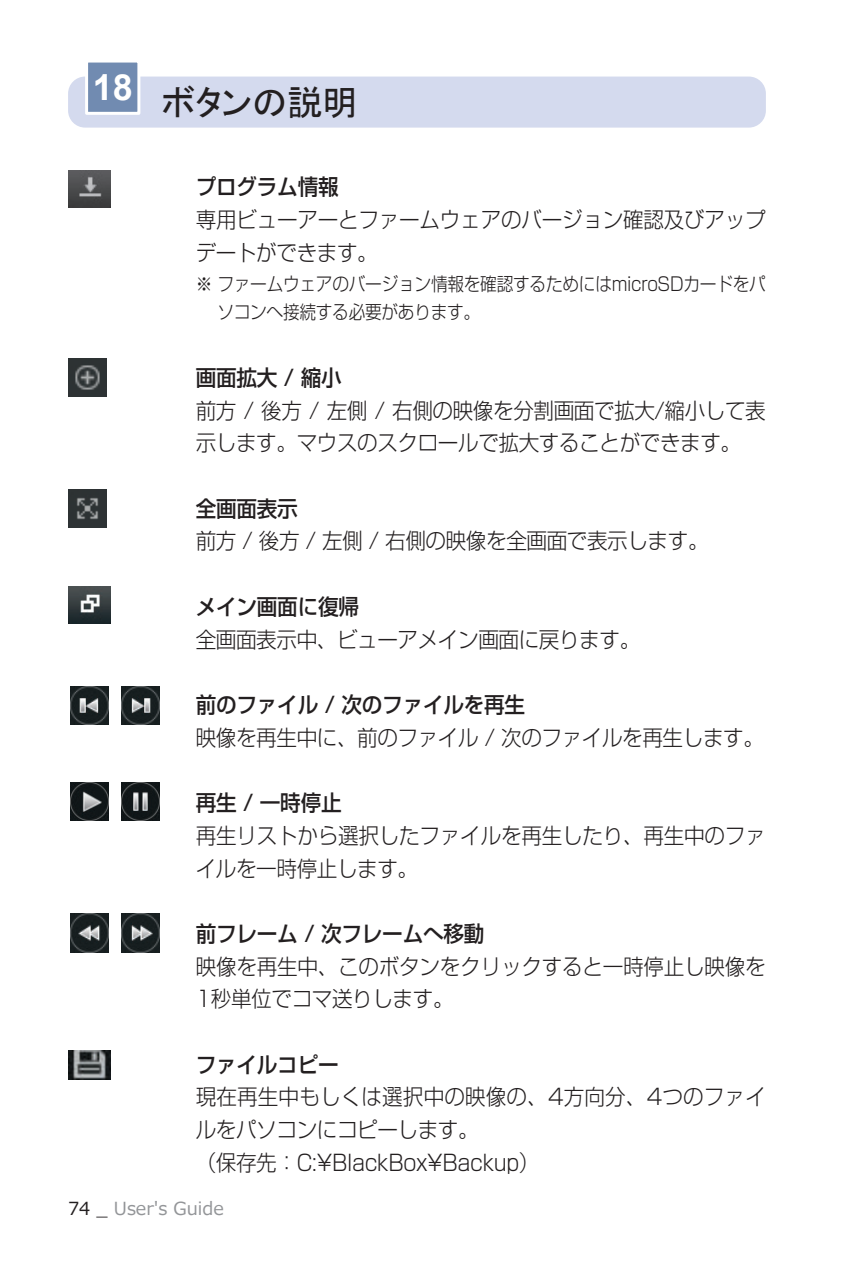
<style>
.page{position:relative;width:851px;height:1276px;background:#fff}
.page>*{position:absolute;margin:0;border:0;box-sizing:border-box;transform-origin:0 0}
.t1{font:35.4px "MS P Gothic";letter-spacing:-.01em;color:#231f20}
.t2{font:300 21.9px/32.7px "Shin Go Pro";letter-spacing:-.02em;color:#231f20;scale:.94 1}
.t3{font:500 21.9px "Shin Go Pro";letter-spacing:-.01em;color:#231f20;scale:.94 1}
.t4{font:300 18.6px/28.5px "Shin Go Pro";letter-spacing:-.02em;color:#231f20;scale:.9 1}
.t5{font:18px "Meiryo";color:#939598}
.s1{color:#231f20}
</style>
<div class="page">
<div style="left:68px;top:77px;width:697px;height:51px;background:#d4daee;border-radius:17px"></div>
<div style="left:87px;top:61px;width:52px;height:52px;background:#718bb1"></div>
<div style="left:85px;top:60px;width:55px;height:55px;border:3px solid #fff"></div>
<img style="left:68px;top:1050px;width:43px;height:29px">
<img style="left:68px;top:171px;width:43px;height:37px">
<img style="left:68px;top:358px;width:38px;height:38px">
<img style="left:68px;top:489px;width:38px;height:38px">
<img style="left:68px;top:587px;width:43px;height:36px">
<img style="left:70px;top:686px;width:38px;height:39px">
<img style="left:70px;top:782px;width:38px;height:39px">
<img style="left:70px;top:914px;width:38px;height:38px">
<img style="left:121px;top:686px;width:38px;height:39px">
<img style="left:121px;top:782px;width:38px;height:39px">
<img style="left:121px;top:914px;width:38px;height:38px">
<h1 class="t1" style="left:93px;top:84px;width:266px"><sup>18</sup> ボタンの説明</h1>
<p class="t3" style="left:196px;top:169px;width:153px">プログラム情報</p>
<p class="t2" style="left:196px;top:201px;width:608px">専用ビューアーとファームウェアのバージョン確認及びアップデートができます。</p>
<p class="t4" style="left:217px;top:267px;width:611px;text-indent:-22px">※ ファームウェアのバージョン情報を確認するためにはmicroSDカードをパソコンへ接続する必要があります。</p>
<p class="t3" style="left:196px;top:360px;width:157px">画面拡大 / 縮小</p>
<p class="t2" style="left:196px;top:391px;width:608px">前方 / 後方 / 左側 / 右側の映像を分割画面で拡大/縮小して表示します。マウスのスクロールで拡大することができます。</p>
<p class="t3" style="left:196px;top:490px;width:110px">全画面表示</p>
<p class="t2" style="left:196px;top:522px;width:547px">前方 / 後方 / 左側 / 右側の映像を全画面で表示します。</p>
<p class="t3" style="left:196px;top:588px;width:175px">メイン画面に復帰</p>
<p class="t2" style="left:196px;top:620px;width:474px">全画面表示中、ビューアメイン画面に戻ります。</p>
<p class="t3" style="left:196px;top:686px;width:352px">前のファイル / 次のファイルを再生</p>
<p class="t2" style="left:196px;top:718px;width:606px">映像を再生中に、前のファイル / 次のファイルを再生します。</p>
<p class="t3" style="left:196px;top:785px;width:157px">再生 / 一時停止</p>
<p class="t2" style="left:196px;top:816px;width:608px">再生リストから選択したファイルを再生したり、再生中のファイルを一時停止します。</p>
<p class="t3" style="left:196px;top:915px;width:308px">前フレーム / 次フレームへ移動</p>
<p class="t2" style="left:196px;top:947px;width:608px">映像を再生中、このボタンをクリックすると一時停止し映像を<br>1秒単位でコマ送りします。</p>
<p class="t3" style="left:196px;top:1046px;width:153px">ファイルコピー</p>
<p class="t2" style="left:196px;top:1078px;width:608px">現在再生中もしくは選択中の映像の、4方向分、4つのファイルをパソコンにコピーします。<br>（保存先：C:¥BlackBox¥Backup）</p>
<p class="t5" style="left:68px;top:1196px;width:157px"><span class="s1">74 _</span> User's Guide</p>
</div>
